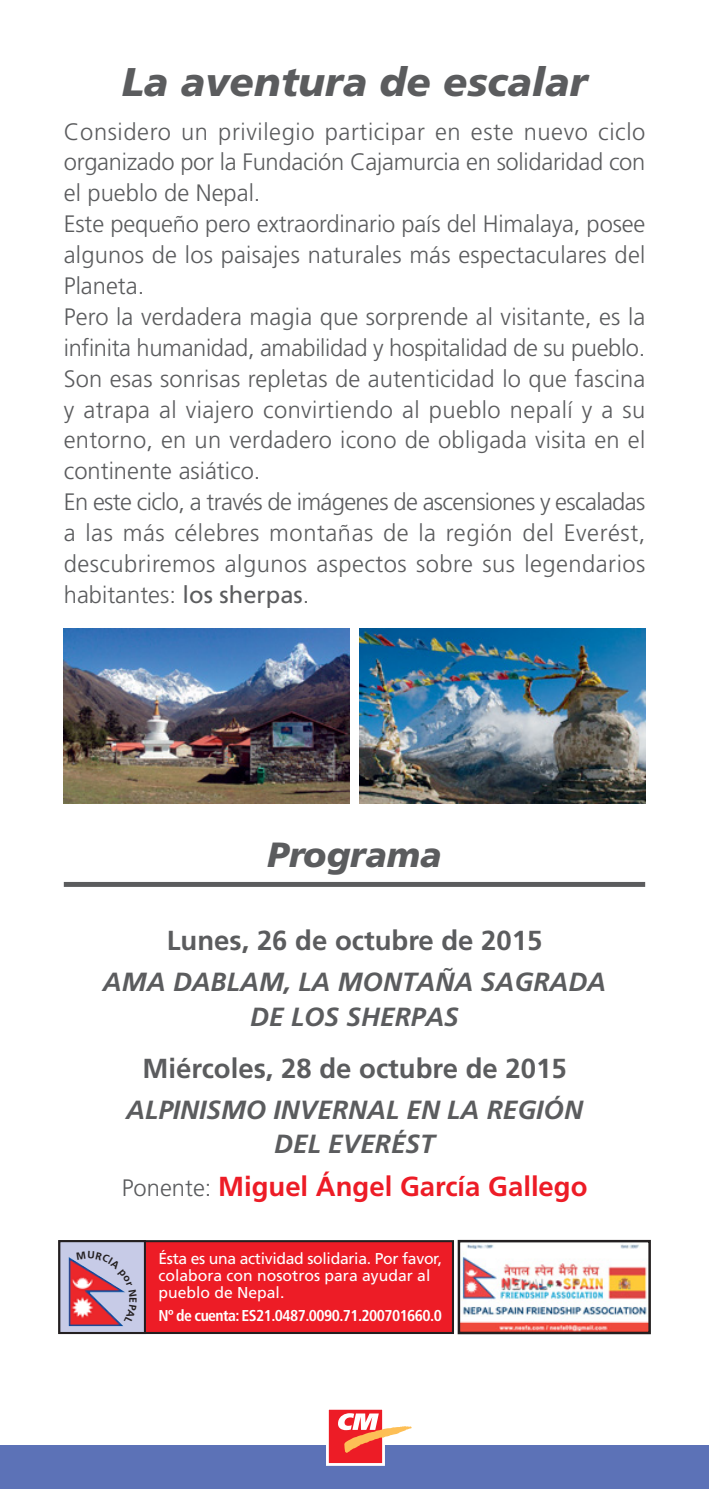
<style>
.page{position:relative;width:709px;height:1489px;background:#fff}
.page>*{position:absolute;margin:0;border:0;box-sizing:border-box;transform-origin:0 0}
.t1{font:italic 900 40px "Frutiger";color:#5b5c5e}
.t2{font:italic 900 35px "Frutiger";color:#5b5c5e}
.t3{font:700 27.5px "Frutiger";color:#5b5c5e}
.t4{font:700 27.5px "Frutiger";color:#ed1c26}
.t5{font:italic 700 26.25px/34px "Frutiger";color:#5b5c5e;text-align:center}
.t6{font:300 23.75px/31px "Frutiger";letter-spacing:.005em;color:#5b5c5e}
.t7{font:15.75px/17.2px "Frutiger";color:#fff}
.t8{font:700 condensed 15.75px "Frutiger LT Std";letter-spacing:-.035em;color:#fff}
.s1{font-weight:400}
.s2{font-weight:300;font-size:23.75px;color:#5b5c5e}
</style>
<div class="page">
<img style="left:359px;top:628px;width:286px;height:175px">
<img style="left:64px;top:628px;width:285px;height:175px">
<div style="left:0;top:1445px;width:709px;height:43px;background:#5c72b7"></div>
<div style="left:326px;top:1406px;width:59px;height:59px;background:#ed1c26;border:3px solid #fff"></div>
<svg style="left:338px;top:1412px;width:73px;height:40px"></svg>
<div style="left:64px;top:881px;width:581px;height:5px;background:#5b5c5e"></div>
<div style="left:58px;top:1239px;width:396px;height:94px;background:#ed1c26;border:2px solid #231f20"></div>
<svg style="left:61px;top:1242px;width:82px;height:88px;background:#c1aec9"></svg>
<img style="left:69px;top:1256px;width:8px;height:23px">
<div style="left:58px;top:1239px;width:88px;height:94px;border:2px solid #231f20"></div>
<img style="left:460px;top:1242px;width:188px;height:89px">
<div style="left:457px;top:1239px;width:194px;height:95px;border:2px solid #231f20"></div>
<svg style="left:77px;top:1250px;width:60px;height:73px"></svg>
<h1 class="t1" style="left:122px;top:66px;width:467px">La aventura de escalar</h1>
<p class="t6" style="left:64px;top:118px;width:583px">Considero un privilegio participar en este nuevo ciclo organizado por la Fundación Cajamurcia en solidaridad con el pueblo de Nepal.<br>Este pequeño pero extraordinario país del Himalaya, posee algunos de los paisajes naturales más espectaculares del Planeta.<br>Pero la verdadera magia que sorprende al visitante, es la infinita humanidad, amabilidad y hospitalidad de su pueblo.<br>Son esas sonrisas repletas de autenticidad lo que fascina y atrapa al viajero convirtiendo al pueblo nepalí y a su entorno, en un verdadero icono de obligada visita en el continente asiático.<br>En este ciclo, a través de imágenes de ascensiones y escaladas a las más célebres montañas de la región del Everést, descubriremos algunos aspectos sobre sus legendarios habitantes: <span class="s1">los sherpas</span>.</p>
<h2 class="t2" style="left:268px;top:840px;width:175px">Programa</h2>
<p class="t3" style="left:167px;top:929px;width:377px">Lunes, 26 de octubre de 2015</p>
<p class="t5" style="left:103px;top:967px;width:505px">AMA DABLAM, LA MONTAÑA SAGRADA<br>DE LOS SHERPAS</p>
<p class="t3" style="left:143px;top:1057px;width:425px">Miércoles, 28 de octubre de 2015</p>
<p class="t5" style="left:126px;top:1095px;width:458px">ALPINISMO INVERNAL EN LA REGIÓN<br>DEL EVERÉST</p>
<p class="t4" style="left:122px;top:1175px;width:467px"><span class="s2">Ponente:</span> Miguel Ángel García Gallego</p>
<p class="t7" style="left:158px;top:1250px;width:285px">Ésta es una actividad solidaria. Por favor, colabora con nosotros para ayudar al pueblo de Nepal.</p>
<p class="t8" style="left:158px;top:1308px;width:285px">Nº de cuenta: ES21.0487.0090.71.200701660.0</p>
</div>
